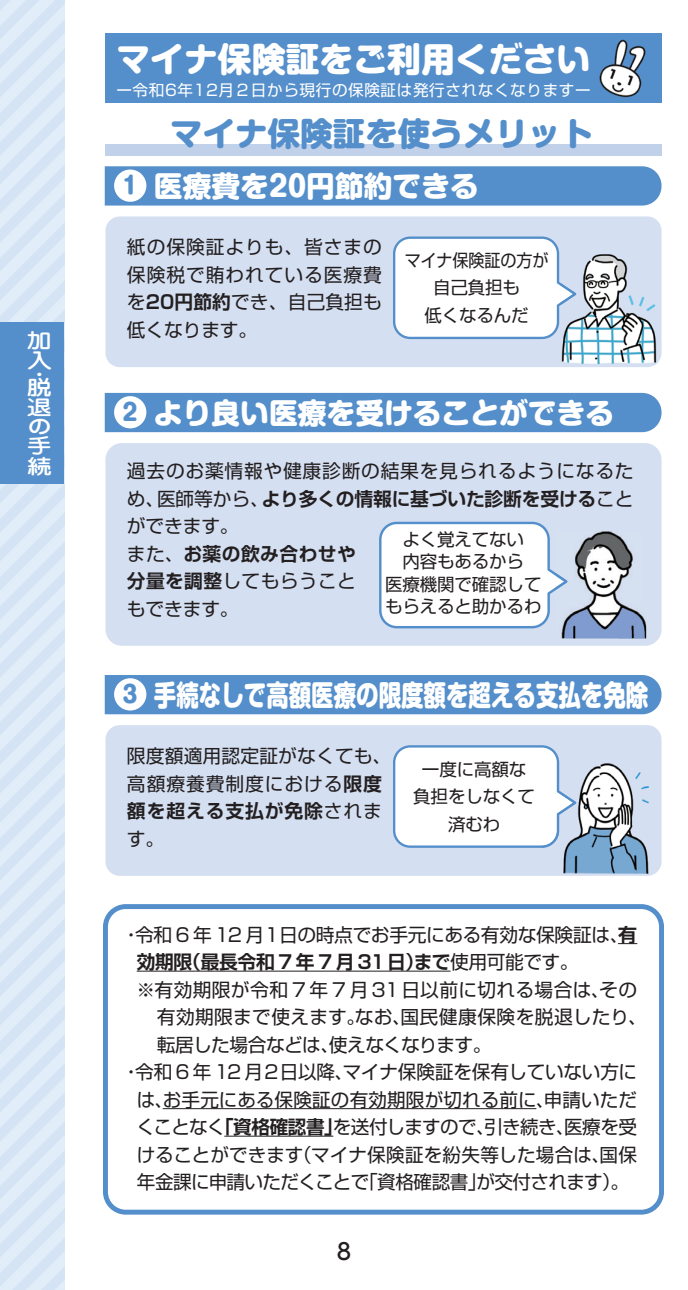
<style>
.page{position:relative;width:688px;height:1290px;background:#fff}
.page>*{position:absolute;margin:0;border:0;box-sizing:border-box;transform-origin:0 0}
.t1{font:800 33.75px "Shin M Go Pro";color:#fff}
.t2{font:800 32.5px "Shin M Go Pro";color:#548fcb}
.t3{font:800 28.75px "Shin M Go Pro";color:#fff}
.t4{font:800 28.75px "Shin M Go Pro";color:#fff;scale:.78 1}
.t5{font:500 22.5px "Jun 34";color:#231f20}
.t6{font:500 20.25px "Jun 34";color:#fff;scale:1.22 1}
.t7{font:18.75px/27.5px "Shin Go Pro";letter-spacing:.005em;color:#231f20}
.t8{font:18.75px "Shin Go Pro";letter-spacing:-.035em;color:#231f20}
.t9{font:700 18.75px "Shin Go Pro De";letter-spacing:-.01em;color:#231f20}
.t10{font:18.75px "Shin Go Pro";letter-spacing:-.025em;color:#231f20}
.t11{font:18.75px "Shin Go Pro";letter-spacing:.04em;color:#231f20}
.t12{font:700 18.75px "Shin Go Pro De";letter-spacing:.05em;color:#231f20}
.t13{font:700 18.75px "Shin Go Pro De";letter-spacing:.025em;color:#231f20}
.t14{font:17.5px/22.5px "Shin Go Pro";letter-spacing:-.01em;color:#231f20;text-align:center}
.t15{font:17.5px/27.5px "Shin Go Pro";letter-spacing:-.01em;color:#231f20;text-align:center;scale:.92 1}
.t16{font:15.5px "Shin Go Pro";letter-spacing:.04em;color:#fff}
.s1{font-size:23.25px;color:#548fcb}
.s2{font-family:"Shin Go Pro De";font-weight:700}
.s3{font-family:"Shin Go Pro";font-weight:400}
</style>
<div class="page">
<div style="left:0;top:0;width:64px;height:1290px;background:#dfebf6"></div>
<div style="left:105px;top:216px;width:556px;height:151px;background:#d4dff1;border-radius:14px"></div>
<div style="left:105px;top:166px;width:556px;height:40px;background:#548fcb"></div>
<svg style="left:393px;top:236px;width:167px;height:103px;background:#f2f6fb"></svg>
<div style="left:0;top:322px;width:64px;height:162px;background:#548fcb"></div>
<div style="left:114px;top:170px;width:32px;height:32px;background:#fff;border-radius:50%"></div>
<img style="left:560px;top:254px;width:97px;height:111px">
<img style="left:560px;top:283px;width:16px;height:22px">
<div style="left:105px;top:725px;width:556px;height:151px;background:#d4dff1;border-radius:14px"></div>
<div style="left:103px;top:904px;width:560px;height:310px;border:5px solid #548fcb;border-radius:20px"></div>
<div style="left:105px;top:675px;width:556px;height:39px;background:#548fcb"></div>
<svg style="left:393px;top:745px;width:167px;height:103px;background:#f3f7fb"></svg>
<div style="left:114px;top:678px;width:32px;height:32px;background:#fff;border-radius:50%"></div>
<div style="left:105px;top:443px;width:556px;height:203px;background:#d4dff1;border-radius:17px"></div>
<div style="left:105px;top:393px;width:556px;height:39px;background:#548fcb"></div>
<div style="left:114px;top:396px;width:32px;height:32px;background:#fff;border-radius:50%"></div>
<svg style="left:618px;top:943px;width:18px;height:1px"></svg>
<hr style="left:137px;top:970px;width:313px;height:1px;background:#231f20">
<hr style="left:163px;top:1108px;width:373px;height:1px;background:#231f20">
<hr style="left:224px;top:1135px;width:109px;height:1px;background:#231f20">
<img style="left:561px;top:531px;width:85px;height:108px">
<svg style="left:379px;top:522px;width:188px;height:106px;background:#f0f5fa"></svg>
<img style="left:555px;top:573px;width:12px;height:17px">
<img style="left:563px;top:763px;width:86px;height:111px">
<img style="left:541px;top:761px;width:35px;height:87px">
<div style="left:105px;top:33px;width:557px;height:70px;background:#548fcb"></div>
<div style="left:105px;top:145px;width:557px;height:11px;background:#c1d1ea"></div>
<img style="left:599px;top:39px;width:47px;height:59px">
<p class="t6" style="left:27px;top:327px;width:22px">加</p>
<p class="t6" style="left:27px;top:347px;width:22px">入</p>
<p class="t6" style="left:27px;top:360px;width:22px">・</p>
<p class="t6" style="left:27px;top:374px;width:22px">脱</p>
<p class="t6" style="left:27px;top:394px;width:22px">退</p>
<p class="t6" style="left:27px;top:413px;width:22px">の</p>
<p class="t6" style="left:27px;top:432px;width:22px">手</p>
<p class="t6" style="left:27px;top:453px;width:22px">続</p>
<h1 class="t1" style="left:116px;top:32px;width:475px">マイナ保険証をご利用ください</h1>
<p class="t16" style="left:116px;top:77px;width:475px">ー令和6年12月２日から現行の保険証は発行されなくなりますー</p>
<h2 class="t2" style="left:170px;top:107px;width:424px">マイナ保険証を使うメリット</h2>
<h3 class="t3" style="left:119px;top:163px;width:361px"><span class="s1">１</span>医療費を20円節約できる</h3>
<p class="t7" style="left:127px;top:231px;width:256px;text-align:justify">紙の保険証よりも、皆さまの保険税で賄われている医療費を<span class="s2">20円節約</span>でき、自己負担も低くなります。</p>
<p class="t15" style="left:404px;top:244px;width:158px">マイナ保険証の方が自己負担も<br>低くなるんだ</p>
<h3 class="t3" style="left:119px;top:389px;width:497px"><span class="s1">２</span>より良い医療を受けることができる</h3>
<p class="t11" style="left:127px;top:456px;width:508px">過去のお薬情報や健康診断の結果を見られるようになるた</p>
<p class="t9" style="left:127px;top:483px;width:508px"><span class="s3">め、医師等から、</span>より多くの情報に基づいた診断を受ける<span class="s3">こと</span></p>
<p class="t7" style="left:127px;top:510px;width:113px">ができます。</p>
<p class="t13" style="left:127px;top:538px;width:230px"><span class="s3">また、</span>お薬の飲み合わせや</p>
<p class="t7" style="left:127px;top:565px;width:230px"><span class="s2">分量を調整</span>してもらうこともできます。</p>
<p class="t14" style="left:385px;top:526px;width:158px">よく覚えてない<br>内容もあるから<br>医療機関で確認してもらえると助かるわ</p>
<h3 class="t4" style="left:119px;top:672px;width:680px"><span class="s1">３</span>手続なしで高額医療の限度額を超える支払を免除</h3>
<p class="t7" style="left:127px;top:740px;width:266px">限度額適用認定証がなくても、高額療養費制度における<span class="s2">限度</span></p>
<p class="t12" style="left:127px;top:795px;width:256px">額を超える支払が免除<span class="s3">されま</span></p>
<p class="t7" style="left:127px;top:822px;width:39px">す。</p>
<p class="t14" style="left:413px;top:753px;width:123px;line-height:27.5px">一度に高額な負担をしなくて済むわ</p>
<p class="t10" style="left:122px;top:919px;width:516px">・令和 6 年 12 月１日の時点でお手元にある有効な保険証は、<span class="s2">有</span></p>
<p class="t9" style="left:137px;top:947px;width:443px">効期限（最長令和 7 年 7 月 31日）まで<span class="s3">使用可能です。</span></p>
<p class="t7" style="left:136px;top:973px;width:502px">※有効期限が令和 7 年 7 月 31日以前に切れる場合は、その</p>
<p class="t7" style="left:157px;top:1001px;width:491px">有効期限まで使えます。なお、国民健康保険を脱退したり、</p>
<p class="t8" style="left:157px;top:1029px;width:336px">転居した場合などは、使えなくなります。</p>
<p class="t7" style="left:122px;top:1056px;width:517px">・令和 6 年 12 月２日以降、マイナ保険証を保有していない方に</p>
<p class="t7" style="left:137px;top:1083px;width:501px">は、お手元にある保険証の有効期限が切れる前に、申請いただ</p>
<p class="t8" style="left:136px;top:1112px;width:502px">くことなく<span class="s2">「資格確認書」</span>を送付しますので、引き続き、医療を受</p>
<p class="t7" style="left:137px;top:1138px;width:501px">けることができます（マイナ保険証を紛失等した場合は、国保</p>
<p class="t8" style="left:137px;top:1167px;width:493px">年金課に申請いただくことで「資格確認書」が交付されます）。</p>
<p class="t5" style="left:337px;top:1236px;width:15px">8</p>
</div>
